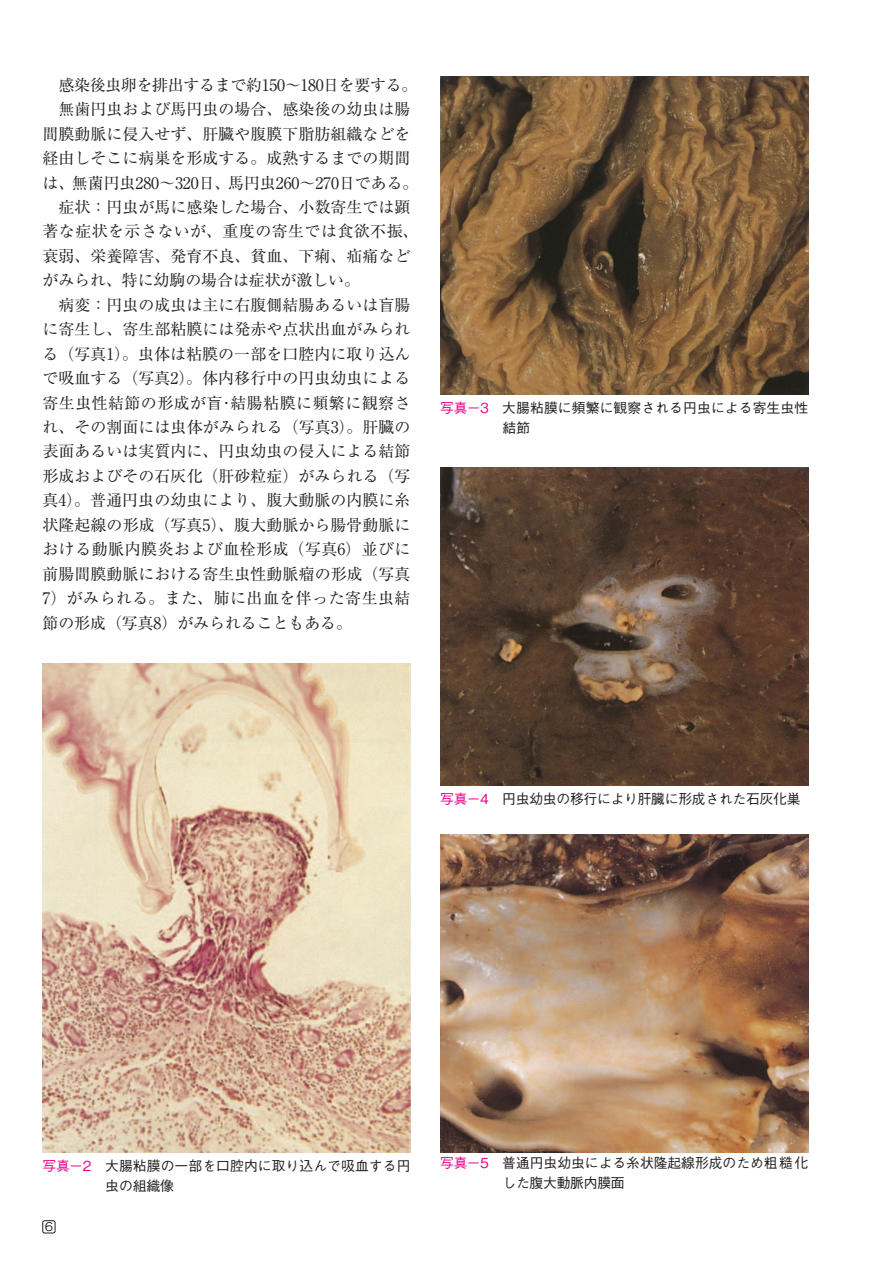
<style>
.page{position:relative;width:893px;height:1263px;background:#fff}
.page>*{position:absolute;margin:0;border:0;box-sizing:border-box;transform-origin:0 0}
.t1{font:15.9px "Ryumin Pro Regular 90 pv RKSJ H";letter-spacing:.005em;color:#231f20}
.t2{font:15.9px "Ryumin Pro Regular 90 pv RKSJ H";letter-spacing:.03em;color:#231f20}
.t3{font:15.9px "Ryumin Pro Regular 90 pv RKSJ H";letter-spacing:-.02em;color:#231f20}
.t4{font:13.8px/20.2px "Gothic BBB Pro Medium 90 pv RKSJ H";letter-spacing:-.005em;color:#231f20}
.t5{font:11.1px "Jun 201 Pro Regular 90 pv RKSJ H";color:#231f20;scale:1.2 1}
.s1{color:#ed028c}
</style>
<div class="page">
<img style="left:440px;top:77px;width:368px;height:318px">
<img style="left:440px;top:468px;width:368px;height:318px">
<img style="left:440px;top:835px;width:368px;height:317px">
<img style="left:43px;top:663px;width:367px;height:489px">
<div style="left:43px;top:1220px;width:12px;height:13px;border:1px solid #231f20;border-radius:2px"></div>
<p class="t3" style="left:58px;top:79px;width:360px">感染後虫卵を排出するまで約150～180日を要する。</p>
<p class="t1" style="left:58px;top:103px;width:353px">無歯円虫および馬円虫の場合、感染後の幼虫は腸</p>
<p class="t1" style="left:43px;top:128px;width:369px">間膜動脈に侵入せず、肝臓や腹膜下脂肪組織などを</p>
<p class="t1" style="left:43px;top:152px;width:369px">経由しそこに病巣を形成する。成熟するまでの期間</p>
<p class="t1" style="left:43px;top:177px;width:377px">は、無菌円虫280～320日、馬円虫260～270日である。</p>
<p class="t1" style="left:58px;top:201px;width:353px">症状：円虫が馬に感染した場合、小数寄生では顕</p>
<p class="t2" style="left:43px;top:225px;width:377px">著な症状を示さないが、重度の寄生では食欲不振、</p>
<p class="t1" style="left:43px;top:250px;width:369px">衰弱、栄養障害、発育不良、貧血、下痢、疝痛など</p>
<p class="t1" style="left:43px;top:274px;width:319px">がみられ、特に幼駒の場合は症状が激しい。</p>
<p class="t1" style="left:58px;top:299px;width:353px">病変：円虫の成虫は主に右腹側結腸あるいは盲腸</p>
<p class="t1" style="left:43px;top:323px;width:369px">に寄生し、寄生部粘膜には発赤や点状出血がみられ</p>
<p class="t1" style="left:43px;top:348px;width:369px">る（写真1）。虫体は粘膜の一部を口腔内に取り込ん</p>
<p class="t1" style="left:43px;top:372px;width:369px">で吸血する（写真2）。体内移行中の円虫幼虫による</p>
<p class="t2" style="left:43px;top:397px;width:369px">寄生虫性結節の形成が盲･結腸粘膜に頻繁に観察さ</p>
<p class="t1" style="left:43px;top:421px;width:369px">れ、その割面には虫体がみられる（写真3）。肝臓の</p>
<p class="t1" style="left:43px;top:446px;width:369px">表面あるいは実質内に、円虫幼虫の侵入による結節</p>
<p class="t1" style="left:43px;top:470px;width:369px">形成およびその石灰化（肝砂粒症）がみられる（写</p>
<p class="t1" style="left:43px;top:494px;width:369px">真4）。普通円虫の幼虫により、腹大動脈の内膜に糸</p>
<p class="t1" style="left:43px;top:519px;width:369px">状隆起線の形成（写真5）、腹大動脈から腸骨動脈に</p>
<p class="t2" style="left:43px;top:543px;width:369px">おける動脈内膜炎および血栓形成（写真6）並びに</p>
<p class="t1" style="left:43px;top:568px;width:369px">前腸間膜動脈における寄生虫性動脈瘤の形成（写真</p>
<p class="t2" style="left:43px;top:592px;width:369px">7）がみられる。また、肺に出血を伴った寄生虫結</p>
<p class="t1" style="left:43px;top:617px;width:311px">節の形成（写真8）がみられることもある。</p>
<p class="t4" style="left:502px;top:400px;width:307px;text-indent:-62px"><span class="s1">写真－3　</span> 大腸粘膜に頻繁に観察される円虫による寄生虫性結節</p>
<p class="t4" style="left:440px;top:791px;width:362px"><span class="s1">写真－4　</span> 円虫幼虫の移行により肝臓に形成された石灰化巣</p>
<p class="t4" style="left:105px;top:1158px;width:307px;text-indent:-63px"><span class="s1">写真－2　</span> 大腸粘膜の一部を口腔内に取り込んで吸血する円虫の組織像</p>
<p class="t5" style="left:45px;top:1223px;width:9px">6</p>
<p class="t4" style="left:502px;top:1154px;width:307px;text-indent:-62px"><span class="s1">写真－5　</span> 普通円虫幼虫による糸状隆起線形成のため粗糙化した腹大動脈内膜面</p>
</div>
